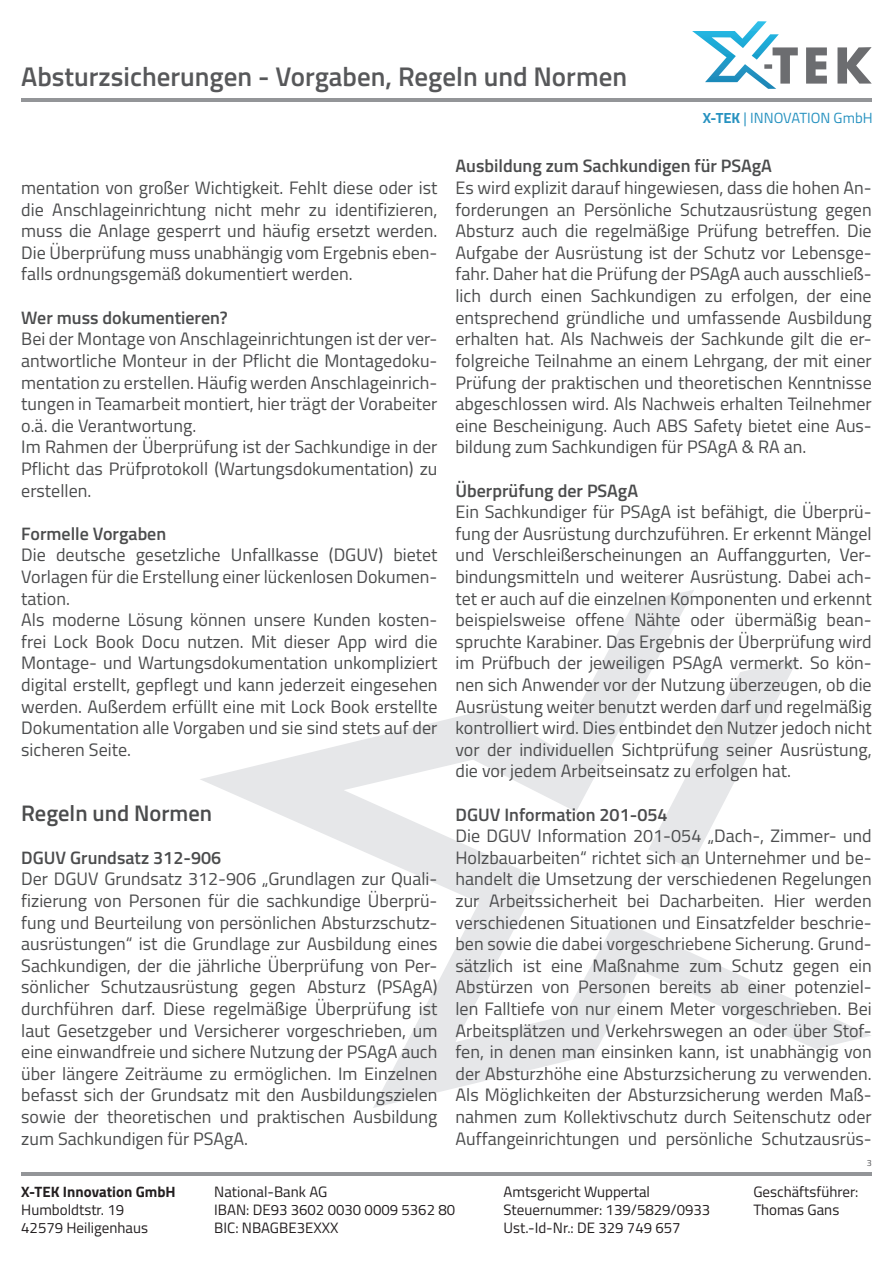
<style>
.page{position:relative;width:893px;height:1263px;background:#fff}
.page>*{position:absolute;margin:0;border:0;box-sizing:border-box;transform-origin:0 0}
.Überschrift_Kopfzeil{font:600 27px "Titillium Web";color:#57585a}
.Überschrift{font:600 22.5px "Titillium Web";color:#4b4c4d}
.Text{font:18px/21.6px "Titillium Web";color:#4b4c4d;text-align:justify}
.Teaser_Alleine{font:600 18px "Titillium Web";color:#4b4c4d}
.t1{font:15px/18px "Titillium Web";color:#231f20}
.t2{font:700 15px "Titillium Web";color:#231f20}
.t3{font:14.7px "Titillium Web";color:#2792c0}
.t4{font:9px "Titillium Web";color:#57585a}
.s1{font-weight:700}
</style>
<div class="page">
<hr style="left:21px;top:1172px;width:851px;height:4px;background:#939598">
<svg style="left:692px;top:21px;width:180px;height:68px"></svg>
<hr style="left:21px;top:98px;width:851px;height:3px;background:#939598">
<svg style="left:200px;top:590px;width:671px;height:518px"></svg>
<p class="Überschrift_Kopfzeil" style="left:21px;top:56px;width:607px">Absturzsicherungen - Vorgaben, Regeln und Normen</p>
<p class="t3" style="left:703px;top:107px;width:171px"><span class="s1">X-TEK</span> | INNOVATION GmbH</p>
<p class="Text" style="left:21px;top:176px;width:418px">mentation von großer Wichtigkeit. Fehlt diese oder ist die Anschlageinrichtung nicht mehr zu identifizieren, muss die Anlage gesperrt und häufig ersetzt werden.<br>Die Überprüfung muss unabhängig vom Ergebnis eben&shy;falls ordnungsgemäß dokumentiert werden.</p>
<p class="Teaser_Alleine" style="left:21px;top:304px;width:208px">Wer muss dokumentieren?</p>
<p class="Text" style="left:21px;top:327px;width:418px">Bei der Montage von Anschlageinrichtungen ist der ver&shy;antwortliche Monteur in der Pflicht die Montagedoku&shy;mentation zu erstellen. Häufig werden Anschlageinrich&shy;tungen in Teamarbeit montiert, hier trägt der Vorabeiter o.ä. die Verantwortung.</p>
<p class="Text" style="left:21px;top:435px;width:418px">Im Rahmen der Überprüfung ist der Sachkundige in der Pflicht das Prüfprotokoll (Wartungsdokumentation) zu erstellen.</p>
<p class="Teaser_Alleine" style="left:21px;top:520px;width:147px">Formelle Vorgaben</p>
<p class="Text" style="left:21px;top:543px;width:418px">Die deutsche gesetzliche Unfallkasse (DGUV) bietet Vorlagen für die Erstellung einer lückenlosen Dokumen&shy;tation.</p>
<p class="Text" style="left:21px;top:608px;width:418px">Als moderne Lösung können unsere Kunden kosten&shy;frei Lock Book Docu nutzen. Mit dieser App wird die Montage- und Wartungsdokumentation unkompliziert digital erstellt, gepflegt und kann jederzeit eingesehen werden. Außerdem erfüllt eine mit Lock Book erstellte Dokumentation alle Vorgaben und sie sind stets auf der sicheren Seite.</p>
<p class="Überschrift" style="left:21px;top:796px;width:192px">Regeln und Normen</p>
<p class="Teaser_Alleine" style="left:21px;top:844px;width:201px">DGUV Grundsatz 312-906</p>
<p class="Text" style="left:21px;top:867px;width:418px">Der DGUV Grundsatz 312-906 „Grundlagen zur Quali&shy;fizierung von Personen für die sachkundige Überprü&shy;fung und Beurteilung von persönlichen Absturzschutz&shy;ausrüstungen“ ist die Grundlage zur Ausbildung eines Sachkundigen, der die jährliche Überprüfung von Per&shy;sönlicher Schutzausrüstung gegen Absturz (PSAgA) durchführen darf. Diese regelmäßige Überprüfung ist laut Gesetzgeber und Versicherer vorgeschrieben, um eine einwandfreie und sichere Nutzung der PSAgA auch über längere Zeiträume zu ermöglichen. Im Einzelnen befasst sich der Grundsatz mit den Ausbildungszielen sowie der theoretischen und praktischen Ausbildung zum Sachkundigen für PSAgA.</p>
<p class="Teaser_Alleine" style="left:455px;top:153px;width:318px">Ausbildung zum Sachkundigen für PSAgA</p>
<p class="Text" style="left:455px;top:176px;width:418px">Es wird explizit darauf hingewiesen, dass die hohen An&shy;forderungen an Persönliche Schutzausrüstung gegen Absturz auch die regelmäßige Prüfung betreffen. Die Aufgabe der Ausrüstung ist der Schutz vor Lebensge&shy;fahr. Daher hat die Prüfung der PSAgA auch ausschließ&shy;lich durch einen Sachkundigen zu erfolgen, der eine entsprechend gründliche und umfassende Ausbildung erhalten hat. Als Nachweis der Sachkunde gilt die er&shy;folgreiche Teilnahme an einem Lehrgang, der mit einer Prüfung der praktischen und theoretischen Kenntnisse abgeschlossen wird. Als Nachweis erhalten Teilnehmer eine Bescheinigung. Auch ABS Safety bietet eine Aus&shy;bildung zum Sachkundigen für PSAgA &amp; RA an.</p>
<p class="Teaser_Alleine" style="left:455px;top:477px;width:184px">Überprüfung der PSAgA</p>
<p class="Text" style="left:455px;top:500px;width:418px">Ein Sachkundiger für PSAgA ist befähigt, die Überprü&shy;fung der Ausrüstung durchzuführen. Er erkennt Mängel und Verschleißerscheinungen an Auffanggurten, Ver&shy;bindungsmitteln und weiterer Ausrüstung. Dabei ach&shy;tet er auch auf die einzelnen Komponenten und erkennt beispielsweise offene Nähte oder übermäßig bean&shy;spruchte Karabiner. Das Ergebnis der Überprüfung wird im Prüfbuch der jeweiligen PSAgA vermerkt. So kön&shy;nen sich Anwender vor der Nutzung überzeugen, ob die Ausrüstung weiter benutzt werden darf und regelmäßig kontrolliert wird. Dies entbindet den Nutzer jedoch nicht vor der individuellen Sichtprüfung seiner Ausrüstung, die vor jedem Arbeitseinsatz zu erfolgen hat.</p>
<p class="Teaser_Alleine" style="left:455px;top:801px;width:214px">DGUV Information 201-054</p>
<p class="Text" style="left:455px;top:824px;width:418px">Die DGUV Information 201-054 „Dach-, Zimmer- und Holzbauarbeiten“ richtet sich an Unternehmer und be&shy;handelt die Umsetzung der verschiedenen Regelungen zur Arbeitssicherheit bei Dacharbeiten. Hier werden verschiedenen Situationen und Einsatzfelder beschrie&shy;ben sowie die dabei vorgeschriebene Sicherung. Grund&shy;sätzlich ist eine Maßnahme zum Schutz gegen ein Abstürzen von Personen bereits ab einer potenziel&shy;len Falltiefe von nur einem Meter vorgeschrieben. Bei Arbeitsplätzen und Verkehrswegen an oder über Stof&shy;fen, in denen man einsinken kann, ist unabhängig von der Absturzhöhe eine Absturzsicherung zu verwenden.<br>Als Möglichkeiten der Absturzsicherung werden Maß&shy;nahmen zum Kollektivschutz durch Seitenschutz oder Auffangeinrichtungen und persönliche Schutzausrüs-</p>
<p class="t4" style="left:867px;top:1156px;width:7px">3</p>
<p class="t2" style="left:21px;top:1180px;width:156px">X-TEK Innovation GmbH</p>
<p class="t1" style="left:21px;top:1200px;width:128px">Humboldtstr. 19<br>42579 Heiligenhaus</p>
<p class="t1" style="left:214px;top:1182px;width:242px">National-Bank AG<br>IBAN: DE93 3602 0030 0009 5362 80<br>BIC: NBAGBE3EXXX</p>
<p class="t1" style="left:504px;top:1182px;width:208px">Amtsgericht Wuppertal<br>Steuernummer: 139/5829/0933<br>Ust.-Id-Nr.: DE 329 749 657</p>
<p class="t1" style="left:753px;top:1182px;width:107px">Geschäftsführer:<br>Thomas Gans</p>
</div>
